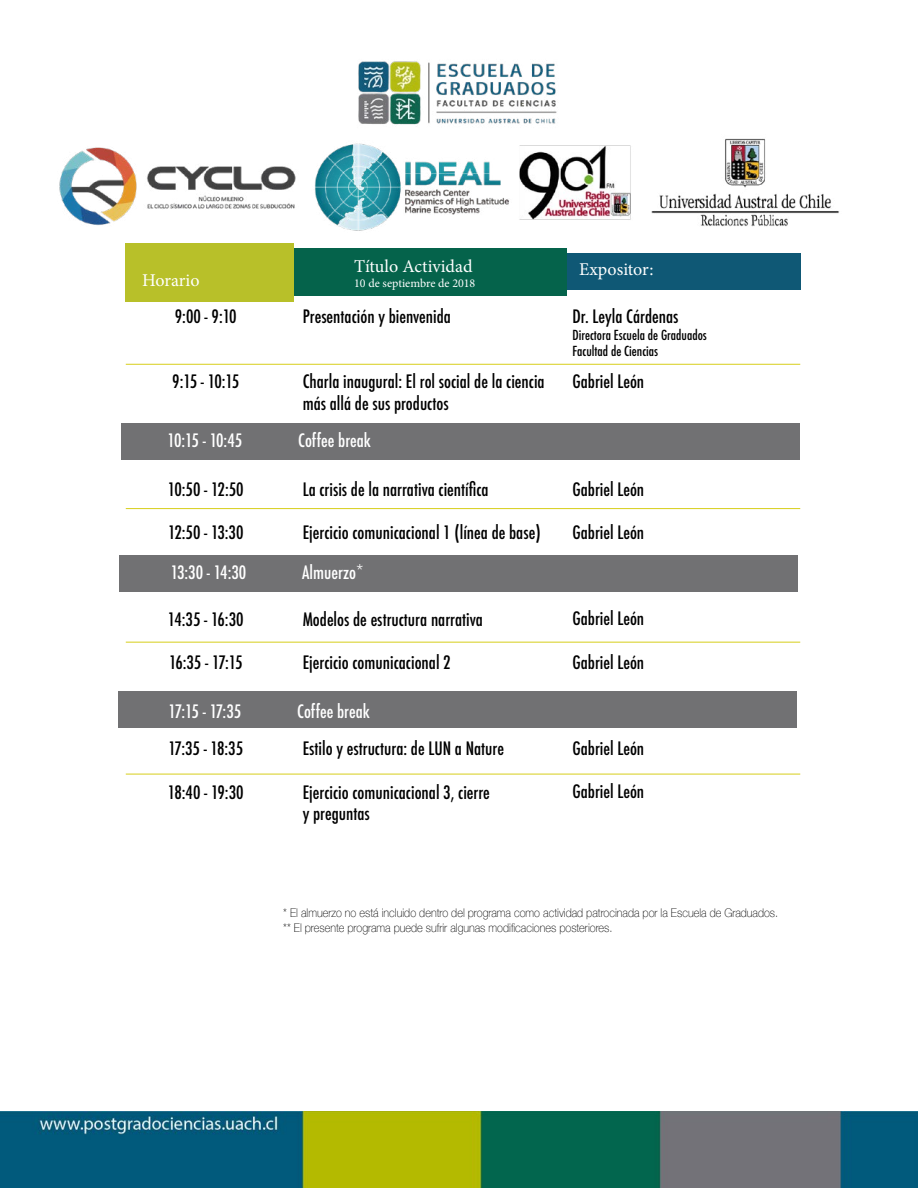
<style>
.page{position:relative;width:918px;height:1188px;background:#fff}
.page>*{position:absolute;margin:0;border:0;box-sizing:border-box;transform-origin:0 0}
.t1{font:500 condensed 18px/21.6px "Futura";color:#000}
.t2{font:500 condensed 18px "Futura";color:#fff}
.t3{font:18px "Minion Pro";color:#fff}
.t4{font:500 condensed 13.5px/16.2px "Futura";color:#000}
.t5{font:100 12px/14.4px "Helvetica Neue";color:#000;scale:.91 1}
.t6{font:12px "Minion Pro";color:#fff}
</style>
<div class="page">
<div style="left:560px;top:254px;width:240px;height:36px;background:#0f5875"></div>
<div style="left:294px;top:249px;width:272px;height:47px;background:#05634b"></div>
<div style="left:126px;top:243px;width:168px;height:58px;background:#b8c029"></div>
<hr style="left:126px;top:364px;width:674px;height:1px;background:#d7ce1a">
<div style="left:122px;top:424px;width:678px;height:36px;background:#717173"></div>
<div style="left:120px;top:555px;width:678px;height:36px;background:#717173"></div>
<div style="left:118px;top:692px;width:678px;height:36px;background:#717173"></div>
<hr style="left:126px;top:508px;width:674px;height:1px;background:#d7ce1a">
<hr style="left:126px;top:642px;width:674px;height:1px;background:#d7ce1a">
<hr style="left:126px;top:774px;width:674px;height:1px;background:#d7ce1a">
<img style="left:0;top:1111px;width:918px;height:77px">
<img style="left:59px;top:61px;width:780px;height:192px">
<p class="t3" style="left:142px;top:268px;width:59px">Horario</p>
<p class="t1" style="left:175px;top:306px;width:63px">9:00 - 9:10</p>
<p class="t1" style="left:172px;top:371px;width:69px">9:15 - 10:15</p>
<p class="t3" style="left:354px;top:254px;width:120px">Título Actividad</p>
<p class="t6" style="left:354px;top:275px;width:123px">10 de septiembre de 2018</p>
<p class="t1" style="left:303px;top:306px;width:150px">Presentación y bienvenida</p>
<p class="t1" style="left:303px;top:371px;width:243px">Charla inaugural: El rol social de la ciencia más allá de sus productos</p>
<p class="t2" style="left:168px;top:428px;width:76px">10:15 - 10:45</p>
<p class="t2" style="left:298px;top:428px;width:74px">Coffee break</p>
<p class="t1" style="left:168px;top:479px;width:77px">10:50 - 12:50</p>
<p class="t1" style="left:168px;top:522px;width:77px">12:50 - 13:30</p>
<p class="t1" style="left:303px;top:479px;width:187px">La crisis de la narrativa científica</p>
<p class="t1" style="left:303px;top:522px;width:239px">Ejercicio comunicacional 1 (línea de base)</p>
<p class="t2" style="left:171px;top:561px;width:77px">13:30 - 14:30</p>
<p class="t2" style="left:302px;top:561px;width:63px">Almuerzo*</p>
<p class="t1" style="left:168px;top:608px;width:77px">14:35 - 16:30</p>
<p class="t1" style="left:169px;top:652px;width:75px">16:35 - 17:15</p>
<p class="t1" style="left:303px;top:608px;width:182px">Modelos de estructura narrativa</p>
<p class="t1" style="left:303px;top:652px;width:150px">Ejercicio comunicacional 2</p>
<p class="t2" style="left:169px;top:700px;width:74px">17:15 - 17:35</p>
<p class="t2" style="left:297px;top:700px;width:74px">Coffee break</p>
<p class="t1" style="left:168px;top:738px;width:76px">17:35 - 18:35</p>
<p class="t1" style="left:168px;top:781px;width:77px">18:40 - 19:30</p>
<p class="t1" style="left:303px;top:738px;width:203px">Estilo y estructura: de LUN a Nature</p>
<p class="t1" style="left:303px;top:781px;width:189px">Ejercicio comunicacional 3, cierre y preguntas</p>
<p class="t3" style="left:579px;top:258px;width:76px">Expositor:</p>
<p class="t1" style="left:572px;top:306px;width:108px">Dr. Leyla Cárdenas</p>
<p class="t4" style="left:572px;top:327px;width:136px">Directora Escuela de Graduados<br>Facultad de Ciencias</p>
<p class="t1" style="left:572px;top:370px;width:73px">Gabriel León</p>
<p class="t1" style="left:572px;top:478px;width:73px">Gabriel León</p>
<p class="t1" style="left:572px;top:522px;width:73px">Gabriel León</p>
<p class="t1" style="left:572px;top:608px;width:73px">Gabriel León</p>
<p class="t1" style="left:572px;top:651px;width:73px">Gabriel León</p>
<p class="t1" style="left:572px;top:738px;width:73px">Gabriel León</p>
<p class="t1" style="left:572px;top:781px;width:73px">Gabriel León</p>
<p class="t5" style="left:283px;top:905px;width:546px">* El almuerzo no está incluido dentro del programa como actividad patrocinada por la Escuela de Graduados. ** El presente programa puede sufrir algunas modificaciones posteriores.</p>
</div>
